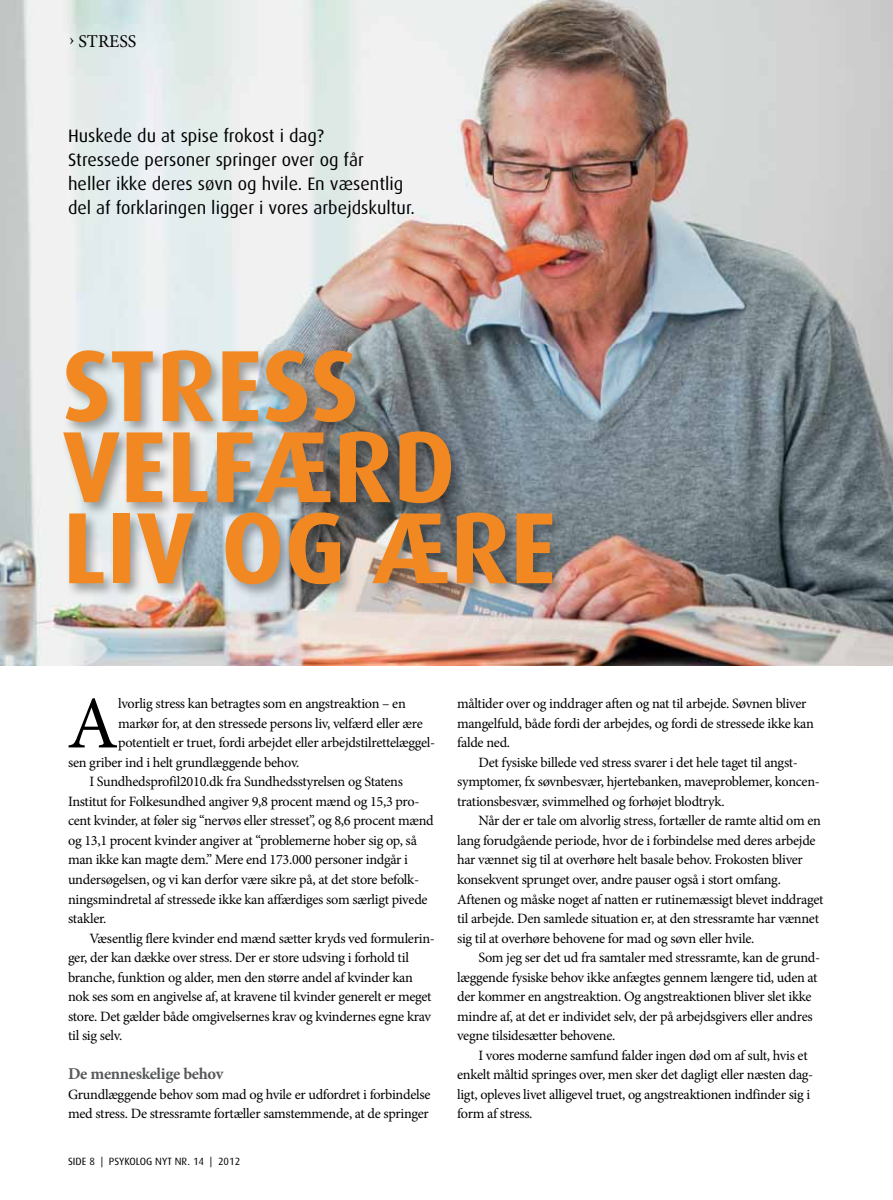
<style>
.page{position:relative;width:893px;height:1200px;background:#fff}
.page>*{position:absolute;margin:0;border:0;box-sizing:border-box;transform-origin:0 0}
.t1{font:700 101.25px/81px "Dax";color:#f18822}
.t2{font:74.25px "Minion Pro";color:#000}
.t3{font:18px/24px "Dax";color:#000}
.t4{font:18px "Minion Pro";color:#000}
.t5{font:700 16.5px "Minion Pro";letter-spacing:-.02em;color:#58595b}
.t6{font:14.25px/19.5px "Minion Pro";letter-spacing:-.02em;color:#000}
.t7{font:10.5px "Dax";color:#000}
</style>
<div class="page">
<img style="left:0;top:0;width:893px;height:665px">
<div style="left:61px;top:347px;width:506px;height:252px;background:#000;opacity:.35"></div>
<p class="t4" style="left:69px;top:29px;width:69px">› STRESS</p>
<p class="t3" style="left:68px;top:123px;width:348px">Huskede du at spise frokost i dag?<br>Stressede personer springer over og får<br>heller ikke deres søvn og hvile. En væsentlig del af forklaringen ligger i vores arbejdskultur.</p>
<h1 class="t1" style="left:63px;top:346px;width:495px">STRESS<br>VELFÆRD<br>LIV OG ÆRE</h1>
<h2 class="t2" style="left:67px;top:673px;width:53px">A</h2>
<p class="t6" style="left:118px;top:694px;width:289px">lvorlig stress kan betragtes som en angstreaktion – en</p>
<p class="t6" style="left:118px;top:713px;width:306px">markør for, at den stressede persons liv, velfærd eller ære</p>
<p class="t6" style="left:118px;top:733px;width:319px">potentielt er truet, fordi arbejdet eller arbejdstilrettelæggel-</p>
<p class="t6" style="left:68px;top:752px;width:233px">sen griber ind i helt grundlæggende behov.</p>
<p class="t6" style="left:89px;top:772px;width:315px">I Sundhedsprofil2010.dk fra Sundhedsstyrelsen og Statens</p>
<p class="t6" style="left:68px;top:791px;width:353px">Institut for Folkesundhed angiver 9,8 procent mænd og 15,3 pro-</p>
<p class="t6" style="left:68px;top:811px;width:367px">cent kvinder, at føler sig “nervøs eller stresset”, og 8,6 procent mænd</p>
<p class="t6" style="left:68px;top:830px;width:350px">og 13,1 procent kvinder angiver at “problemerne hober sig op, så</p>
<p class="t6" style="left:68px;top:850px;width:341px">man ikke kan magte dem.” Mere end 173.000 personer indgår i</p>
<p class="t6" style="left:68px;top:869px;width:353px">undersøgelsen, og vi kan derfor være sikre på, at det store befolk-</p>
<p class="t6" style="left:68px;top:889px;width:361px">ningsmindretal af stressede ikke kan affærdiges som særligt pivede</p>
<p class="t6" style="left:68px;top:908px;width:40px">stakler.</p>
<p class="t6" style="left:89px;top:928px;width:347px">Væsentlig flere kvinder end mænd sætter kryds ved formulerin-</p>
<p class="t6" style="left:68px;top:947px;width:342px">ger, der kan dække over stress. Der er store udsving i forhold til</p>
<p class="t6" style="left:68px;top:967px;width:346px">branche, funktion og alder, men den større andel af kvinder kan</p>
<p class="t6" style="left:68px;top:986px;width:365px">nok ses som en angivelse af, at kravene til kvinder generelt er meget</p>
<p class="t6" style="left:68px;top:1006px;width:365px">store. Det gælder både omgivelsernes krav og kvindernes egne krav</p>
<p class="t6" style="left:68px;top:1025px;width:56px">til sig selv.</p>
<p class="t5" style="left:68px;top:1061px;width:157px">De menneskelige behov</p>
<p class="t6" style="left:68px;top:1084px;width:364px">Grundlæggende behov som mad og hvile er udfordret i forbindelse med stress. De stressramte fortæller samstemmende, at de springer</p>
<p class="t7" style="left:68px;top:1154px;width:174px">SIDE 8 | PSYKOLOG NYT NR. 14 | 2012</p>
<p class="t6" style="left:457px;top:694px;width:358px">måltider over og inddrager aften og nat til arbejde. Søvnen bliver mangelfuld, både fordi der arbejdes, og fordi de stressede ikke kan falde ned.</p>
<p class="t6" style="left:457px;top:752px;width:364px;text-indent:21px">Det fysiske billede ved stress svarer i det hele taget til angst&shy;symptomer, fx søvnbesvær, hjertebanken, maveproblemer, koncen&shy;trationsbesvær, svimmelhed og forhøjet blodtryk.</p>
<p class="t6" style="left:457px;top:811px;width:368px;text-indent:21px">Når der er tale om alvorlig stress, fortæller de ramte altid om en lang forudgående periode, hvor de i forbindelse med deres arbejde har vænnet sig til at overhøre helt basale behov. Frokosten bliver konsekvent sprunget over, andre pauser også i stort omfang.<br>Aftenen og måske noget af natten er rutinemæssigt blevet inddraget til arbejde. Den samlede situation er, at den stressramte har vænnet sig til at overhøre behovene for mad og søvn eller hvile.</p>
<p class="t6" style="left:457px;top:947px;width:365px;text-indent:21px">Som jeg ser det ud fra samtaler med stressramte, kan de grund&shy;læggende fysiske behov ikke anfægtes gennem længere tid, uden at der kommer en angstreaktion. Og angstreaktionen bliver slet ikke mindre af, at det er individet selv, der på arbejdsgivers eller andres vegne tilsidesætter behovene.</p>
<p class="t6" style="left:457px;top:1045px;width:358px;text-indent:21px">I vores moderne samfund falder ingen død om af sult, hvis et enkelt måltid springes over, men sker det dagligt eller næsten dag&shy;ligt, opleves livet alligevel truet, og angstreaktionen indfinder sig i form af stress.</p>
</div>
